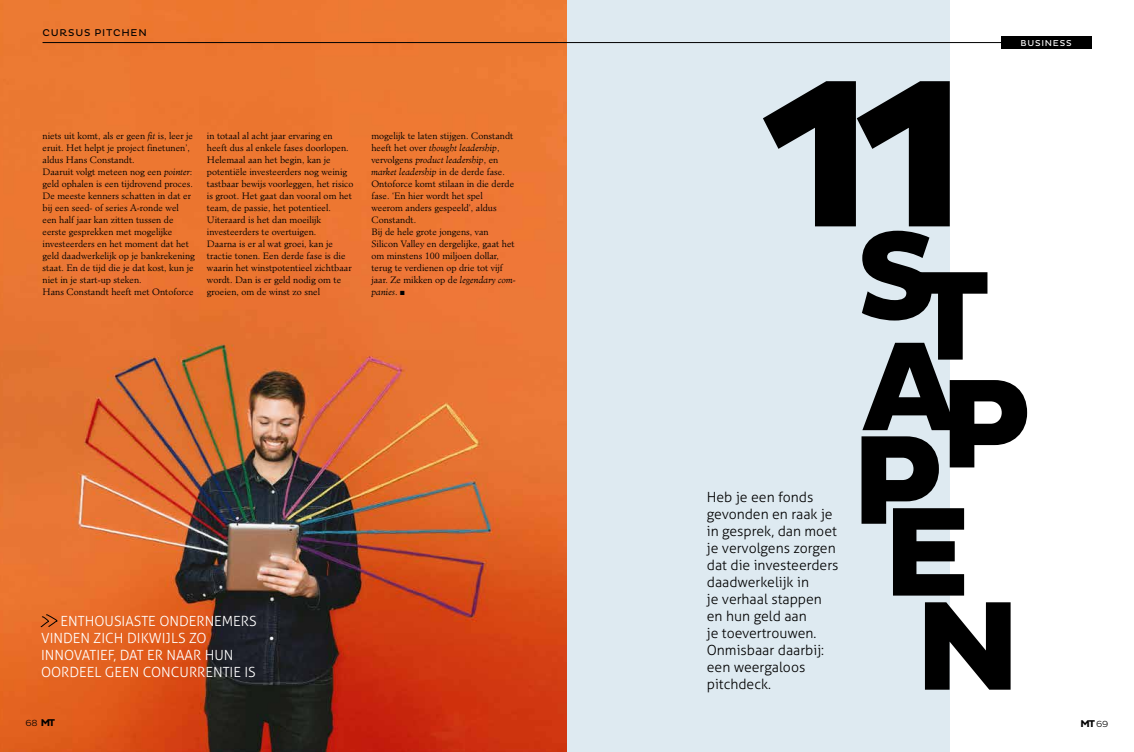
<style>
.page{position:relative;width:1134px;height:752px;background:#fff}
.page>*{position:absolute;margin:0;border:0;box-sizing:border-box;transform-origin:0 0}
.t1{font:800 213.3px "Pluto Sans";color:#000}
.t2{font:800 128.4px/94px "Pluto Sans";color:#000}
.t3{font:300 14px/17px "Aller Typo";color:#000}
.t4{font:300 14px/17px "Aller Typo";color:#fff}
.t5{font:10px "Pluto";letter-spacing:.08em;color:#000}
.t6{font:700 10px "Pluto Sans";color:#000}
.t7{font:300 9px/12px "Minister Std";color:#000}
.t8{font:300 9px "Pluto Sans";color:#000}
.t9{font:8.7px "Pluto";letter-spacing:.085em;color:#fff}
.s1{font-style:italic}
.s2{font-weight:700;font-size:10px}
.s3{font-weight:300;font-size:9px}
</style>
<div class="page">
<img style="left:0;top:0;width:567px;height:751px">
<div style="left:567px;top:0;width:383px;height:751px;background:#deeaf1"></div>
<svg style="left:40px;top:613px;width:18px;height:14px"></svg>
<hr style="left:43px;top:42px;width:1048px;height:1px;background:#000">
<div style="left:1001px;top:37px;width:90px;height:12px;background:#000"></div>
<p class="t5" style="left:43px;top:27px;width:106px">CURSUS PITCHEN</p>
<p class="t7" style="left:43px;top:129px;width:154px">niets uit komt, als er geen <span class="s1">fit</span> is, leer je eruit. Het helpt je project finetunen’, aldus Hans Constandt.<br>Daaruit volgt meteen nog een <span class="s1">pointer</span>: geld ophalen is een tijdrovend proces.<br>De meeste kenners schatten in dat er bij een seed- of series A-ronde wel een half jaar kan zitten tussen de eerste gesprekken met mogelijke investeerders en het moment dat het geld daadwerkelijk op je bankrekening staat. En de tijd die je dat kost, kun je niet in je start-up steken.<br>Hans Constandt heeft met Ontoforce</p>
<p class="t7" style="left:207px;top:129px;width:148px">in totaal al acht jaar ervaring en heeft dus al enkele fases doorlopen.<br>Helemaal aan het begin, kan je potentiële investeerders nog weinig tastbaar bewijs voorleggen, het risico is groot. Het gaat dan vooral om het team, de passie, het potentieel.<br>Uiteraard is het dan moeilijk investeerders te overtuigen.<br>Daarna is er al wat groei, kan je tractie tonen. Een derde fase is die waarin het winstpotentieel zichtbaar wordt. Dan is er geld nodig om te groeien, om de winst zo snel</p>
<p class="t7" style="left:371px;top:129px;width:146px">mogelijk te laten stijgen. Constandt heeft het over <span class="s1">thought leadership</span>, vervolgens <span class="s1">product leadership</span>, en <span class="s1">market leadership</span> in de derde fase.<br>Ontoforce komt stilaan in die derde fase. ‘En hier wordt het spel weerom anders gespeeld’, aldus<br>Constandt.<br>Bij de hele grote jongens, van<br>Silicon Valley en dergelijke, gaat het om minstens 100 miljoen dollar, terug te verdienen op drie tot vijf jaar. Ze mikken op de <span class="s1">legendary com&shy;panies</span>. ■</p>
<h3 class="t4" style="left:41px;top:612px;width:217px;text-indent:19px">ENTHOUSIASTE ONDERNEMERS<br>VINDEN ZICH DIKWIJLS ZO<br>INNOVATIEF, DAT ER NAAR HUN<br>OORDEEL GEEN CONCURRENTIE IS</h3>
<p class="t9" style="left:1020px;top:38px;width:52px">BUSINESS</p>
<h1 class="t1" style="left:762px;top:31px;width:230px">11<sub>ST</sub></h1>
<h2 class="t2" style="left:862px;top:362px;width:169px">AP</h2>
<h2 class="t2" style="left:851px;top:437px;width:92px">P</h2>
<h3 class="t3" style="left:707px;top:488px;width:133px">Heb je een fonds gevonden en raak je in gesprek, dan moet je vervolgens zorgen dat die investeerders daadwerkelijk in<br>je verhaal stappen en hun geld aan<br>je toevertrouwen.<br>Onmisbaar daarbij: een weergaloos pitchdeck.</h3>
<h2 class="t2" style="left:883px;top:509px;width:139px">E<br>N</h2>
<p class="t8" style="left:26px;top:717px;width:31px">68 <span class="s2">MT</span></p>
<p class="t6" style="left:1081px;top:717px;width:29px">MT <span class="s3">69</span></p>
</div>
